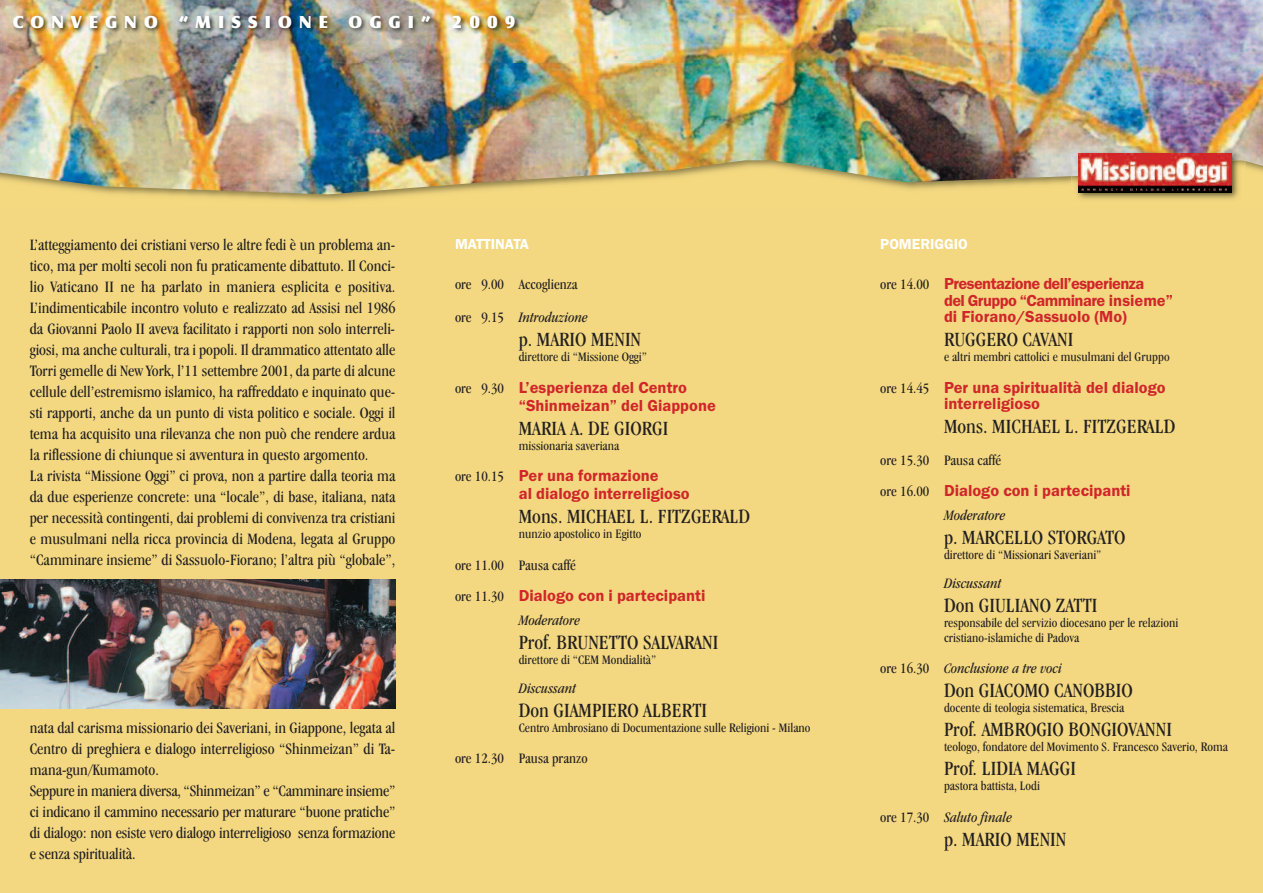
<style>
.page{position:relative;width:1263px;height:893px;background:#f3d881}
.page>*{position:absolute;margin:0;border:0;box-sizing:border-box;transform-origin:0 0}
.t1{font:condensed 21px "Garamond IT Cby BT";color:#231f20}
.t2{font:18px "Castle T Ultr";letter-spacing:.4em;color:#fff}
.t3{font:condensed 16.5px/21px "Garamond IT Cby BT";color:#231f20}
.t4{font:600 16.5px/18px "Franklin Gothic";color:#d0262a}
.t5{font:600 16.5px/16.5px "Franklin Gothic";letter-spacing:-.035em;color:#d0262a}
.t6{font:italic condensed 15px "Garamond IT Cby BT";color:#231f20}
.t7{font:condensed 15px "Garamond IT Cby BT";color:#231f20}
.t8{font:600 15px "Franklin Gothic";color:#fff}
.t9{font:condensed 13.5px/15px "Garamond IT Cby BT";color:#231f20}
.s1{font-style:normal}
.s2{font-family:"Garamond IT Cby BT";font-weight:400;font-stretch:condensed;font-size:15px;color:#231f20}
</style>
<div class="page">
<img style="left:0;top:0;width:1263px;height:194px">
<img style="left:1071px;top:176px;width:174px;height:25px">
<img style="left:1071px;top:146px;width:174px;height:30px">
<img style="left:1079px;top:153px;width:153px;height:39px">
<img style="left:6px;top:7px;width:810px;height:55px">
<img style="left:0;top:579px;width:395px;height:129px">
<p class="t2" style="left:13px;top:11px;width:504px">CONVEGNO “MISSIONE OGGI” 2009</p>
<p class="t3" style="left:30px;top:234px;width:367px">L’atteggiamento dei cristiani verso le altre fedi è un problema an&shy;tico, ma per molti secoli non fu praticamente dibattuto. Il Conci&shy;lio Vaticano II ne ha parlato in maniera esplicita e positiva.<br>L’indimenticabile incontro voluto e realizzato ad Assisi nel 1986 da Giovanni Paolo II aveva facilitato i rapporti non solo interreli&shy;giosi, ma anche culturali, tra i popoli. Il drammatico attentato alle Torri gemelle di New York, l’11 settembre 2001, da parte di alcune cellule dell’estremismo islamico, ha raffreddato e inquinato que&shy;sti rapporti, anche da un punto di vista politico e sociale. Oggi il tema ha acquisito una rilevanza che non può che rendere ardua la riflessione di chiunque si avventura in questo argomento.<br>La rivista “Missione Oggi” ci prova, non a partire dalla teoria ma da due esperienze concrete: una “locale”, di base, italiana, nata per necessità contingenti, dai problemi di convivenza tra cristiani e musulmani nella ricca provincia di Modena, legata al Gruppo “Camminare insieme” di Sassuolo-Fiorano; l’altra più “globale”,</p>
<p class="t3" style="left:30px;top:717px;width:367px">nata dal carisma missionario dei Saveriani, in Giappone, legata al Centro di preghiera e dialogo interreligioso “Shinmeizan” di Ta&shy;mana-gun/Kumamoto.<br>Seppure in maniera diversa, “Shinmeizan” e “Camminare insieme” ci indicano il cammino necessario per maturare “buone pratiche” di dialogo: non esiste vero dialogo interreligioso senza formazione e senza spiritualità.</p>
<p class="t8" style="left:455px;top:235px;width:76px">MATTINATA</p>
<p class="t7" style="left:455px;top:275px;width:124px">ore 9.00 Accoglienza</p>
<p class="t6" style="left:455px;top:308px;width:134px"><span class="s1">ore 9.15</span> Introduzione</p>
<p class="t1" style="left:519px;top:327px;width:124px">p. MARIO MENIN</p>
<p class="t9" style="left:519px;top:349px;width:130px">direttore di “Missione Oggi”</p>
<p class="t4" style="left:519px;top:378px;width:199px;text-indent:-64px"><span class="s2">ore 9.30</span> L’esperienza del Centro “Shinmeizan” del Giappone</p>
<p class="t1" style="left:519px;top:415px;width:151px">MARIA A. DE GIORGI</p>
<p class="t9" style="left:519px;top:437px;width:102px">missionaria saveriana</p>
<p class="t4" style="left:519px;top:466px;width:172px;text-indent:-64px"><span class="s2">ore 10.15</span> Per una formazione<br>al dialogo interreligioso</p>
<p class="t1" style="left:519px;top:504px;width:233px">Mons. MICHAEL L. FITZGERALD</p>
<p class="t9" style="left:519px;top:526px;width:124px">nunzio apostolico in Egitto</p>
<p class="t7" style="left:455px;top:556px;width:122px">ore 11.00 Pausa caffé</p>
<p class="t4" style="left:455px;top:586px;width:252px"><span class="s2">ore 11.30</span> Dialogo con i partecipanti</p>
<p class="t6" style="left:519px;top:611px;width:63px">Moderatore</p>
<p class="t1" style="left:519px;top:630px;width:201px">Prof. BRUNETTO SALVARANI</p>
<p class="t9" style="left:519px;top:652px;width:139px">direttore di “CEM Mondialità”</p>
<p class="t6" style="left:519px;top:679px;width:59px">Discussant</p>
<p class="t1" style="left:519px;top:697px;width:190px">Don GIAMPIERO ALBERTI</p>
<p class="t9" style="left:519px;top:719px;width:293px">Centro Ambrosiano di Documentazione sulle Religioni - Milano</p>
<p class="t7" style="left:455px;top:749px;width:134px">ore 12.30 Pausa pranzo</p>
<p class="t8" style="left:880px;top:235px;width:89px">POMERIGGIO</p>
<p class="t5" style="left:944px;top:275px;width:230px;text-indent:-64px"><span class="s2">ore 14.00</span> Presentazione dell’esperienza<br>del Gruppo “Camminare insieme” di Fiorano/Sassuolo (Mo)</p>
<p class="t1" style="left:944px;top:327px;width:131px">RUGGERO CAVANI</p>
<p class="t9" style="left:944px;top:349px;width:227px">e altri membri cattolici e musulmani del Gruppo</p>
<p class="t4" style="left:944px;top:379px;width:223px;line-height:16.5px;text-indent:-64px"><span class="s2">ore 14.45</span> Per una spiritualità del dialogo interreligioso</p>
<p class="t1" style="left:944px;top:414px;width:233px">Mons. MICHAEL L. FITZGERALD</p>
<p class="t7" style="left:880px;top:451px;width:122px">ore 15.30 Pausa caffé</p>
<p class="t4" style="left:880px;top:481px;width:252px"><span class="s2">ore 16.00</span> Dialogo con i partecipanti</p>
<p class="t6" style="left:944px;top:506px;width:63px">Moderatore</p>
<p class="t1" style="left:944px;top:525px;width:183px">p. MARCELLO STORGATO</p>
<p class="t9" style="left:944px;top:547px;width:159px">direttore di “Missionari Saveriani”</p>
<p class="t6" style="left:944px;top:574px;width:59px">Discussant</p>
<p class="t1" style="left:944px;top:592px;width:155px">Don GIULIANO ZATTI</p>
<p class="t9" style="left:944px;top:614px;width:236px">responsabile del servizio diocesano per le relazioni cristiano-islamiche di Padova</p>
<p class="t6" style="left:880px;top:659px;width:183px"><span class="s1">ore 16.30</span> Conclusione a tre voci</p>
<p class="t1" style="left:944px;top:678px;width:190px">Don GIACOMO CANOBBIO</p>
<p class="t9" style="left:944px;top:700px;width:182px">docente di teologia sistematica, Brescia</p>
<p class="t1" style="left:944px;top:717px;width:229px">Prof. AMBROGIO BONGIOVANNI</p>
<p class="t9" style="left:944px;top:739px;width:285px">teologo, fondatore del Movimento S. Francesco Saverio, Roma</p>
<p class="t1" style="left:944px;top:756px;width:133px">Prof. LIDIA MAGGI</p>
<p class="t9" style="left:944px;top:778px;width:97px">pastora battista, Lodi</p>
<p class="t6" style="left:880px;top:808px;width:133px"><span class="s1">ore 17.30</span> Saluto finale</p>
<p class="t1" style="left:944px;top:826px;width:124px">p. MARIO MENIN</p>
</div>
